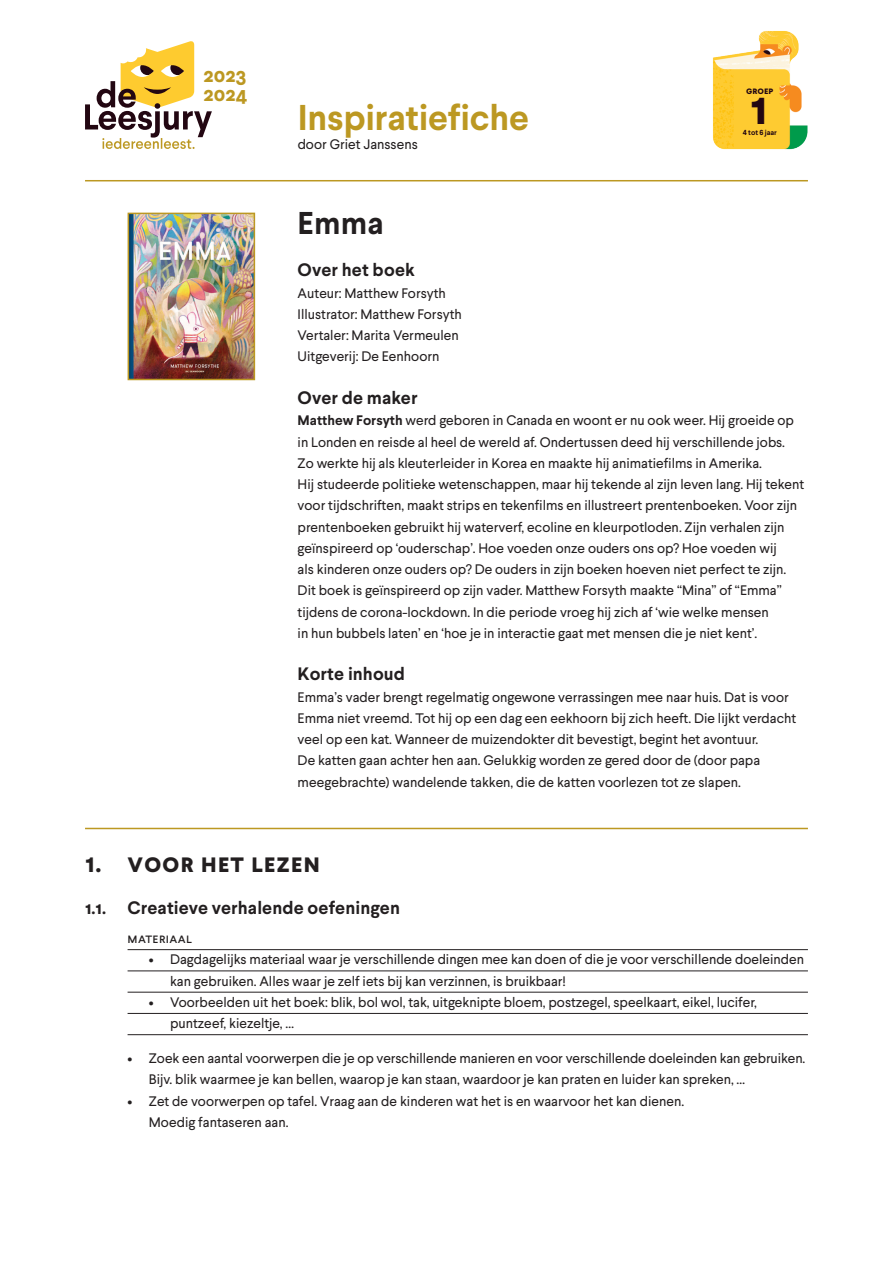
<style>
.page{position:relative;width:893px;height:1263px;background:#fff}
.page>*{position:absolute;margin:0;border:0;box-sizing:border-box;transform-origin:0 0}
.t1{font:700 48.6px "Larsseit";color:#230712}
.t2{font:700 35.85px "Larsseit";letter-spacing:-.01em;color:#bc9822}
.t3{font:700 31.5px "Larsseit";color:#231f20}
.t4{font:700 27px "Larsseit";letter-spacing:.03em;color:#231f20}
.t5{font:700 20.25px/18.9px "Larsseit";color:#bc9822}
.t6{font:700 18px "Larsseit";letter-spacing:.005em;color:#231f20}
.t7{font:13.8px/21.3px "Larsseit";color:#231f20}
.t8{font:13.8px "Larsseit";letter-spacing:.03em;color:#231f20}
.t9{font:700 10.2px "Larsseit";color:#230712}
.t10{font:700 7.35px "Larsseit";color:#230712}
.s1{font-weight:700}
</style>
<div class="page">
<img style="left:713px;top:31px;width:95px;height:119px">
<svg style="left:85px;top:41px;width:127px;height:108px"></svg>
<hr style="left:85px;top:180px;width:723px;height:1px;background:#bc9822">
<hr style="left:85px;top:828px;width:723px;height:1px;background:#bc9822">
<hr style="left:128px;top:949px;width:680px;height:1px;background:#231f20">
<hr style="left:128px;top:971px;width:680px;height:1px;background:#231f20">
<hr style="left:128px;top:992px;width:680px;height:1px;background:#231f20">
<hr style="left:128px;top:1013px;width:680px;height:1px;background:#231f20">
<hr style="left:128px;top:1034px;width:680px;height:1px;background:#231f20">
<img style="left:131px;top:216px;width:121px;height:161px">
<div style="left:128px;top:213px;width:127px;height:167px;border:2px solid #bc9822"></div>
<h3 class="t5" style="left:204px;top:66px;width:45px">2023<br>2024</h3>
<h2 class="t2" style="left:298px;top:94px;width:233px">Inspiratiefiche</h2>
<p class="t7" style="left:298px;top:133px;width:122px">door Griet Janssens</p>
<p class="t9" style="left:746px;top:84px;width:29px">groep</p>
<h1 class="t1" style="left:750px;top:76px;width:19px">1</h1>
<p class="t10" style="left:743px;top:128px;width:36px">4 tot 6 jaar</p>
<h3 class="t3" style="left:298px;top:203px;width:87px">Emma</h3>
<h3 class="t6" style="left:298px;top:258px;width:119px">Over het boek</h3>
<p class="t7" style="left:298px;top:282px;width:166px">Auteur: Matthew Forsyth<br>Illustrator: Matthew Forsyth<br>Vertaler: Marita Vermeulen<br>Uitgeverij: De Eenhoorn</p>
<h3 class="t6" style="left:298px;top:386px;width:122px">Over de maker</h3>
<p class="t7" style="left:298px;top:410px;width:508px"><span class="s1">Matthew Forsyth</span> werd geboren in Canada en woont er nu ook weer. Hij groeide op in Londen en reisde al heel de wereld af. Ondertussen deed hij verschillende jobs.<br>Zo werkte hij als kleuterleider in Korea en maakte hij animatiefilms in Amerika.<br>Hij studeerde politieke wetenschappen, maar hij tekende al zijn leven lang. Hij tekent voor tijdschriften, maakt strips en tekenfilms en illustreert prentenboeken. Voor zijn prentenboeken gebruikt hij waterverf, ecoline en kleurpotloden. Zijn verhalen zijn geïnspireerd op ‘ouderschap’. Hoe voeden onze ouders ons op? Hoe voeden wij<br>als kinderen onze ouders op? De ouders in zijn boeken hoeven niet perfect te zijn.<br>Dit boek is geïnspireerd op zijn vader. Matthew Forsyth maakte “Mina” of “Emma” tijdens de corona-lockdown. In die periode vroeg hij zich af ‘wie welke mensen<br>in hun bubbels laten’ en ‘hoe je in interactie gaat met mensen die je niet kent’.</p>
<h3 class="t6" style="left:298px;top:662px;width:109px">Korte inhoud</h3>
<p class="t7" style="left:298px;top:686px;width:500px">Emma’s vader brengt regelmatig ongewone verrassingen mee naar huis. Dat is voor Emma niet vreemd. Tot hij op een dag een eekhoorn bij zich heeft. Die lijkt verdacht veel op een kat. Wanneer de muizendokter dit bevestigt, begint het avontuur.<br>De katten gaan achter hen aan. Gelukkig worden ze gered door de (door papa meegebrachte) wandelende takken, die de katten voorlezen tot ze slapen.</p>
<h3 class="t4" style="left:85px;top:845px;width:237px">1. Voor het lezen</h3>
<h3 class="t6" style="left:85px;top:896px;width:316px">1.1. Creatieve verhalende oefeningen</h3>
<p class="t8" style="left:128px;top:929px;width:66px">Materiaal</p>
<p class="t7" style="left:170px;top:949px;width:636px;text-indent:-21px">• Dagdagelijks materiaal waar je verschillende dingen mee kan doen of die je voor verschillende doeleinden kan gebruiken. Alles waar je zelf iets bij kan verzinnen, is bruikbaar!</p>
<p class="t7" style="left:170px;top:991px;width:588px;text-indent:-21px">• Voorbeelden uit het boek: blik, bol wol, tak, uitgeknipte bloem, postzegel, speelkaart, eikel, lucifer, puntzeef, kiezeltje, …</p>
<p class="t7" style="left:149px;top:1047px;width:658px;text-indent:-21px">• Zoek een aantal voorwerpen die je op verschillende manieren en voor verschillende doeleinden kan gebruiken.<br>Bijv. blik waarmee je kan bellen, waarop je kan staan, waardoor je kan praten en luider kan spreken, …</p>
<p class="t7" style="left:149px;top:1090px;width:537px;text-indent:-21px">• Zet de voorwerpen op tafel. Vraag aan de kinderen wat het is en waarvoor het kan dienen.<br>Moedig fantaseren aan.</p>
</div>
